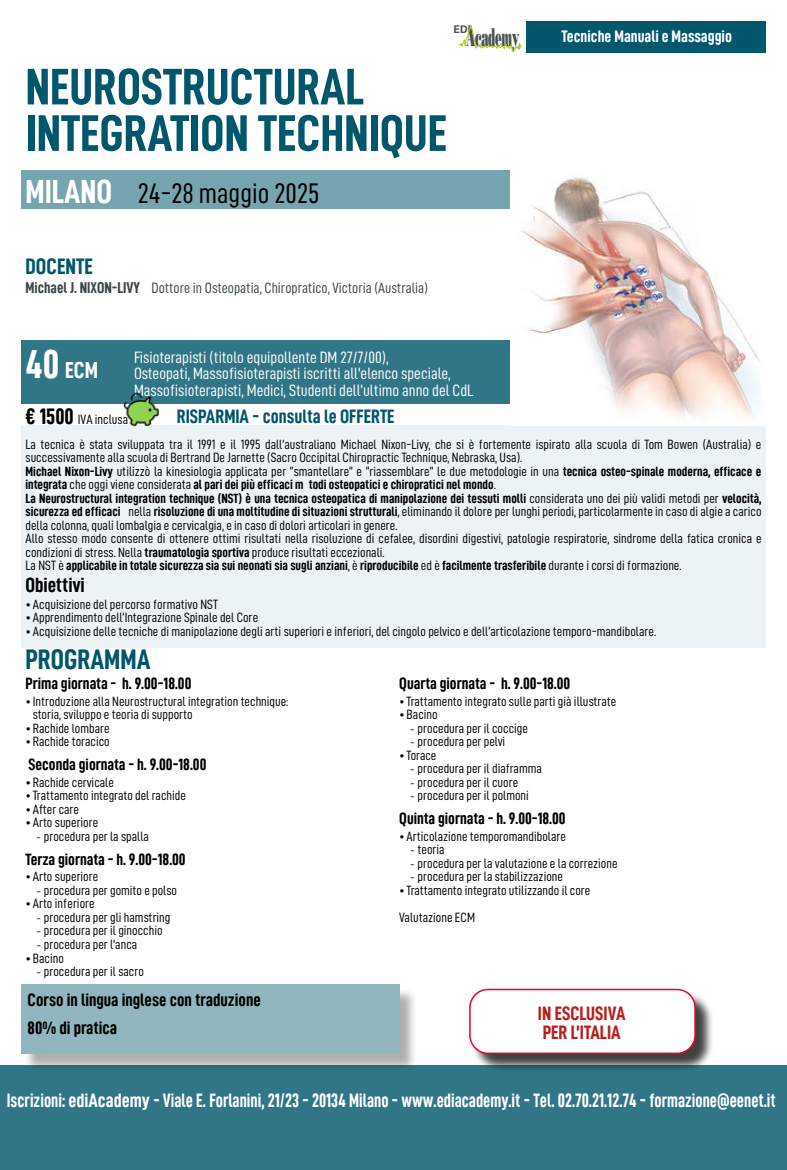
<style>
.page{position:relative;width:787px;height:1170px;background:#fff}
.page>*{position:absolute;margin:0;border:0;box-sizing:border-box;transform-origin:0 0}
.t1{font:51.6px/46.5px "D DIN Condensed Bold";color:#00566b}
.t2{font:28.35px "D DIN Condensed";color:#000}
.t3{font:28.35px "D DIN Condensed Bold";color:#00566b}
.t4{font:25.35px "Bodoni Std Poster";letter-spacing:-.03em;color:#4a5256;scale:.43 1}
.t5{font:23.25px "D DIN Condensed Bold";color:#fff}
.t6{font:22.5px "D DIN Condensed Bold";color:#00566b}
.t7{font:20.7px "D DIN Condensed Bold";color:#000}
.t8{font:19.5px "D DIN Condensed Bold";color:#fff;scale:.9 1}
.t9{font:19.5px "D DIN Condensed Bold";color:#00566b}
.t10{font:19.5px/19.5px "D DIN Condensed Bold";color:#b81f1e}
.t11{font:18px/28.3px "D DIN Condensed Bold";color:#000}
.t12{font:16.8px "D DIN Condensed Bold";color:#fff}
.t13{font:16.5px/16.5px "D DIN Condensed";color:#fff}
.t14{font:16.5px "D DIN Condensed Bold";color:#000}
.t15{font:15px "D DIN Condensed";color:#3d4548}
.t16{font:13.5px/13.5px "D DIN Condensed";color:#000}
.t17{font:13.5px/13.5px "D DIN Condensed Bold";color:#000}
.t18{font:700 10.65px "Univers LT Std";color:#4a5256}
.s1{font-family:"D DIN Condensed Bold";font-size:33.6px;color:#fff}
.s2{font-family:"D DIN Condensed Bold";font-size:15.75px}
.s3{font-size:40.5px}
.s4{font-family:"D DIN Condensed Bold";font-size:22.5px}
.s5{font-family:"D DIN Condensed Bold"}
.s6{font-family:"D DIN Condensed"}
.s7{font-family:"Avenir LT Std";font-weight:300}
</style>
<div class="page">
<div style="left:526px;top:21px;width:239px;height:31px;background:#00566b"></div>
<svg style="left:458px;top:24px;width:64px;height:28px"></svg>
<div style="left:21px;top:340px;width:489px;height:64px;background:#317687"></div>
<div style="left:0;top:1064px;width:787px;height:105px;background:#317687"></div>
<div style="left:21px;top:170px;width:489px;height:38px;background:#76a4af"></div>
<div style="left:21px;top:425px;width:744px;height:223px;background:#ecf3f7"></div>
<div style="left:24px;top:987px;width:394px;height:85px;background:#000;opacity:.75"></div>
<div style="left:21px;top:984px;width:378px;height:69px;background:#92b6bf"></div>
<img style="left:521px;top:175px;width:238px;height:244px">
<div style="left:471px;top:990px;width:243px;height:82px;background:#000;opacity:.75"></div>
<div style="left:470px;top:989px;width:225px;height:64px;background:#fff;border-radius:18px"></div>
<div style="left:469px;top:988px;width:226px;height:65px;border:2px solid #e4032f;border-radius:18px"></div>
<img style="left:123px;top:392px;width:37px;height:35px">
<h1 class="t1" style="left:26px;top:62px;width:423px">NEUROSTRUCTURAL<br>INTEGRATION TECHNIQUE</h1>
<h2 class="t2" style="left:26px;top:178px;width:295px"><span class="s1">MILANO</span> 24-28 maggio 2025</h2>
<p class="t18" style="left:453px;top:23px;width:19px">EDI</p>
<h3 class="t4" style="left:466px;top:21px;width:126px">Academy</h3>
<p class="t12" style="left:561px;top:27px;width:172px">Tecniche Manuali e Massaggio</p>
<h3 class="t6" style="left:26px;top:254px;width:69px">DOCENTE</h3>
<p class="t15" style="left:26px;top:280px;width:404px"><span class="s2">Michael J. NIXON-LIVY</span> Dottore in Osteopatia, Chiropratico, Victoria (Australia)</p>
<h3 class="t5" style="left:26px;top:357px;width:74px"><span class="s3">40</span> ECM</h3>
<p class="t13" style="left:134px;top:348px;width:341px">Fisioterapisti (titolo equipollente DM 27/7/00),<br>Osteopati, Massofisioterapisti iscritti all'elenco speciale,<br>Massofisioterapisti, Medici, Studenti dell’ultimo anno del CdL</p>
<p class="t16" style="left:26px;top:412px;width:104px"><span class="s4">€ 1500</span> IVA inclusa</p>
<h3 class="t9" style="left:177px;top:405px;width:219px">RISPARMIA - consulta le OFFERTE</h3>
<p class="t16" style="left:26px;top:437px;width:737px">La tecnica è stata sviluppata tra il 1991 e il 1995 dall’australiano Michael Nixon-Livy, che si è fortemente ispirato alla scuola di Tom Bowen (Australia) e successivamente alla scuola di Bertrand De Jarnette (Sacro Occipital Chiropractic Technique, Nebraska, Usa).<br><span class="s5">Michael Nixon-Livy</span> utilizzò la kinesiologia applicata per “smantellare” e “riassemblare” le due metodologie in una <span class="s5">tecnica osteo-spinale moderna, efficace e</span></p>
<p class="t17" style="left:26px;top:477px;width:737px">integrata <span class="s6">che oggi viene considerata</span> al pari dei più efficaci m todi osteopatici e chiropratici nel mondo<span class="s6">.<br></span>La Neurostructural integration technique (NST) è una tecnica osteopatica di manipolazione dei tessuti molli <span class="s6">considerata uno dei più validi metodi per</span> velocità,</p>
<p class="t16" style="left:26px;top:504px;width:737px"><span class="s5">sicurezza ed efficaci</span> nella <span class="s5">risoluzione di una moltitudine di situazioni strutturali</span>, eliminando il dolore per lunghi periodi, particolarmente in caso di algie a carico della colonna, quali lombalgia e cervicalgia, e in caso di dolori articolari in genere.<br>Allo stesso modo consente di ottenere ottimi risultati nella risoluzione di cefalee, disordini digestivi, patologie respiratorie, sindrome della fatica cronica e condizioni di stress. Nella <span class="s5">traumatologia sportiva</span> produce risultati eccezionali.</p>
<p class="t17" style="left:26px;top:558px;width:657px"><span class="s6">La NST è</span> applicabile in totale sicurezza sia sui neonati sia sugli anziani<span class="s6">, è</span> riproducibile <span class="s6">ed è</span> facilmente trasferibile <span class="s6">durante i corsi di formazione.</span></p>
<h3 class="t7" style="left:26px;top:573px;width:61px">Obiettivi</h3>
<p class="t16" style="left:26px;top:597px;width:194px">• Acquisizione del percorso formativo NST</p>
<p class="t16" style="left:26px;top:610px;width:234px">• Apprendimento dell’Integrazione Spinale del Core</p>
<p class="t16" style="left:26px;top:624px;width:632px">• Acquisizione delle tecniche di manipolazione degli arti superiori e inferiori, del cingolo pelvico e dell’articolazione temporo-mandibolare.</p>
<p class="t14" style="left:26px;top:674px;width:167px">Prima giornata - h. 9.00-18.00</p>
<p class="t16" style="left:33px;top:694px;width:257px;text-indent:-7px">• Introduzione alla Neurostructural integration technique: storia, sviluppo e teoria di supporto</p>
<p class="t16" style="left:26px;top:721px;width:86px">• Rachide lombare</p>
<p class="t16" style="left:26px;top:734px;width:86px">• Rachide toracico</p>
<p class="t14" style="left:28px;top:755px;width:179px">Seconda giornata - h. 9.00-18.00</p>
<p class="t16" style="left:26px;top:775px;width:90px">• Rachide cervicale</p>
<p class="t16" style="left:26px;top:788px;width:162px">• Trattamento integrato del rachide</p>
<p class="t16" style="left:26px;top:802px;width:55px">• After care</p>
<p class="t16" style="left:26px;top:815px;width:74px">• Arto superiore</p>
<p class="t16" style="left:36px;top:829px;width:114px"><span class="s7">-</span> procedura per la spalla</p>
<p class="t14" style="left:26px;top:850px;width:162px">Terza giornata - h. 9.00-18.00</p>
<p class="t16" style="left:26px;top:869px;width:74px">• Arto superiore</p>
<p class="t16" style="left:36px;top:883px;width:142px"><span class="s7">-</span> procedura per gomito e polso</p>
<p class="t16" style="left:26px;top:896px;width:71px">• Arto inferiore</p>
<p class="t16" style="left:37px;top:910px;width:135px"><span class="s7">-</span> procedura per gli hamstring</p>
<p class="t16" style="left:37px;top:923px;width:128px"><span class="s7">-</span> procedura per il ginocchio</p>
<p class="t16" style="left:37px;top:937px;width:102px"><span class="s7">-</span> procedura per l'anca</p>
<p class="t16" style="left:26px;top:950px;width:40px">• Bacino</p>
<p class="t16" style="left:37px;top:964px;width:109px"><span class="s7">-</span> procedura per il sacro</p>
<h2 class="t3" style="left:26px;top:644px;width:126px">PROGRAMMA</h2>
<p class="t14" style="left:399px;top:674px;width:172px">Quarta giornata - h. 9.00-18.00</p>
<p class="t16" style="left:399px;top:694px;width:218px">• Trattamento integrato sulle parti già illustrate</p>
<p class="t16" style="left:399px;top:707px;width:40px">• Bacino</p>
<p class="t16" style="left:410px;top:721px;width:119px"><span class="s7">-</span> procedura per il coccige</p>
<p class="t16" style="left:410px;top:734px;width:96px"><span class="s7">-</span> procedura per pelvi</p>
<p class="t16" style="left:399px;top:748px;width:39px">• Torace</p>
<p class="t16" style="left:410px;top:761px;width:133px"><span class="s7">-</span> procedura per il diaframma</p>
<p class="t16" style="left:410px;top:775px;width:109px"><span class="s7">-</span> procedura per il cuore</p>
<p class="t16" style="left:410px;top:788px;width:120px"><span class="s7">-</span> procedura per il polmoni</p>
<p class="t14" style="left:399px;top:809px;width:168px">Quinta giornata - h. 9.00-18.00</p>
<p class="t16" style="left:399px;top:829px;width:168px">• Articolazione temporomandibolare</p>
<p class="t16" style="left:410px;top:842px;width:36px"><span class="s7">-</span> teoria</p>
<p class="t16" style="left:410px;top:856px;width:209px"><span class="s7">-</span> procedura per la valutazione e la correzione</p>
<p class="t16" style="left:410px;top:869px;width:154px"><span class="s7">-</span> procedura per la stabilizzazione</p>
<p class="t16" style="left:399px;top:876px;width:193px;line-height:27px">• Trattamento integrato utilizzando il core<br>Valutazione ECM</p>
<h3 class="t11" style="left:28px;top:984px;width:235px">Corso in lingua inglese con traduzione<br>80% di pratica</h3>
<h3 class="t10" style="left:538px;top:1002px;width:89px">IN ESCLUSIVA<br>PER L’ITALIA</h3>
<h3 class="t8" style="left:7px;top:1089px;width:855px">Iscrizioni: ediAcademy - Viale E. Forlanini, 21/23 - 20134 Milano - www.ediacademy.it - Tel. 02.70.21.12.74 - formazione@eenet.it</h3>
</div>
